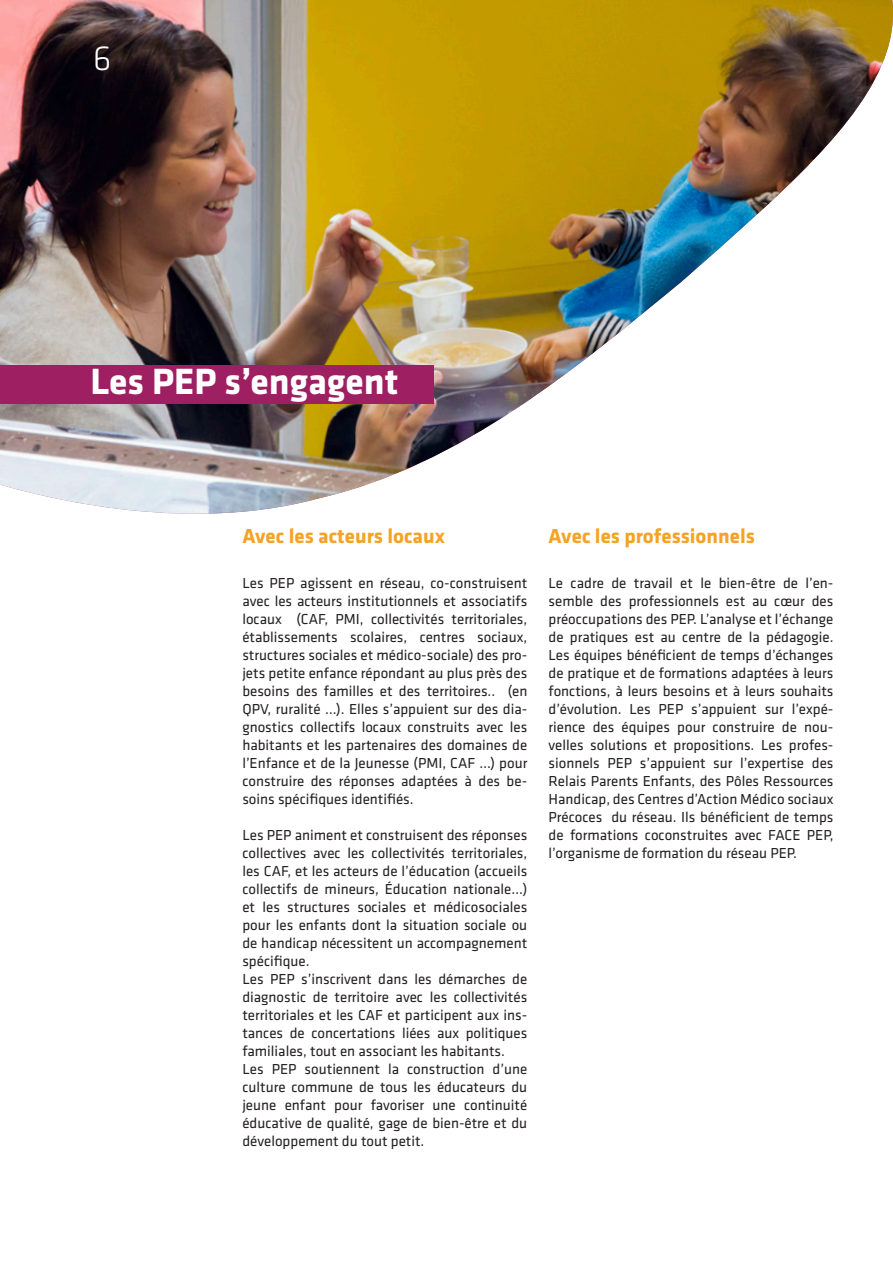
<style>
.page{position:relative;width:893px;height:1263px;background:#fff}
.page>*{position:absolute;margin:0;border:0;box-sizing:border-box;transform-origin:0 0}
.t1{font:700 37.8px "Klavika";color:#fff}
.t2{font:300 36px "Klavika";color:#fff}
.t3{font:700 21px "Klavika";color:#f5a326}
.t4{font:15px/18px "Klavika";color:#231f20;text-align:justify}
</style>
<div class="page">
<img style="left:0;top:0;width:893px;height:514px">
<div style="left:0;top:366px;width:434px;height:38px;background:#9e2063"></div>
<hr style="left:892px;top:128px;width:1px;height:38px;background:#f38e3b">
<h2 class="t2" style="left:93px;top:38px;width:20px">6</h2>
<h1 class="t1" style="left:90px;top:361px;width:309px">Les PEP s’engagent</h1>
<h3 class="t3" style="left:242px;top:525px;width:204px">Avec les acteurs locaux</h3>
<p class="t4" style="left:242px;top:574px;width:286px">Les PEP agissent en réseau, co-construisent avec les acteurs institutionnels et associatifs locaux (CAF, PMI, collectivités territoriales, établissements scolaires, centres sociaux, structures sociales et médico-sociale) des pro&shy;jets petite enfance répondant au plus près des besoins des familles et des territoires.. (en QPV, ruralité …). Elles s’appuient sur des dia&shy;gnostics collectifs locaux construits avec les habitants et les partenaires des domaines de l’Enfance et de la Jeunesse (PMI, CAF …) pour construire des réponses adaptées à des be&shy;soins spécifiques identifiés.</p>
<p class="t4" style="left:242px;top:826px;width:286px;text-align:left">Les PEP animent et construisent des réponses collectives avec les collectivités territoriales, les CAF, et les acteurs de l’éducation (accueils collectifs de mineurs, Éducation nationale…) et les structures sociales et médicosociales pour les enfants dont la situation sociale ou de handicap nécessitent un accompagnement spécifique.<br>Les PEP s’inscrivent dans les démarches de diagnostic de territoire avec les collectivités territoriales et les CAF et participent aux ins&shy;tances de concertations liées aux politiques familiales, tout en associant les habitants.<br>Les PEP soutiennent la construction d’une culture commune de tous les éducateurs du jeune enfant pour favoriser une continuité éducative de qualité, gage de bien-être et du développement du tout petit.</p>
<h3 class="t3" style="left:549px;top:525px;width:208px">Avec les professionnels</h3>
<p class="t4" style="left:549px;top:574px;width:286px">Le cadre de travail et le bien-être de l’en&shy;semble des professionnels est au cœur des préoccupations des PEP. L’analyse et l’échange de pratiques est au centre de la pédagogie.<br>Les équipes bénéficient de temps d’échanges de pratique et de formations adaptées à leurs fonctions, à leurs besoins et à leurs souhaits d’évolution. Les PEP s’appuient sur l’expé&shy;rience des équipes pour construire de nou&shy;velles solutions et propositions. Les profes&shy;sionnels PEP s’appuient sur l’expertise des Relais Parents Enfants, des Pôles Ressources Handicap, des Centres d’Action Médico sociaux Précoces du réseau. Ils bénéficient de temps de formations coconstruites avec FACE PEP, l’organisme de formation du réseau PEP.</p>
</div>
